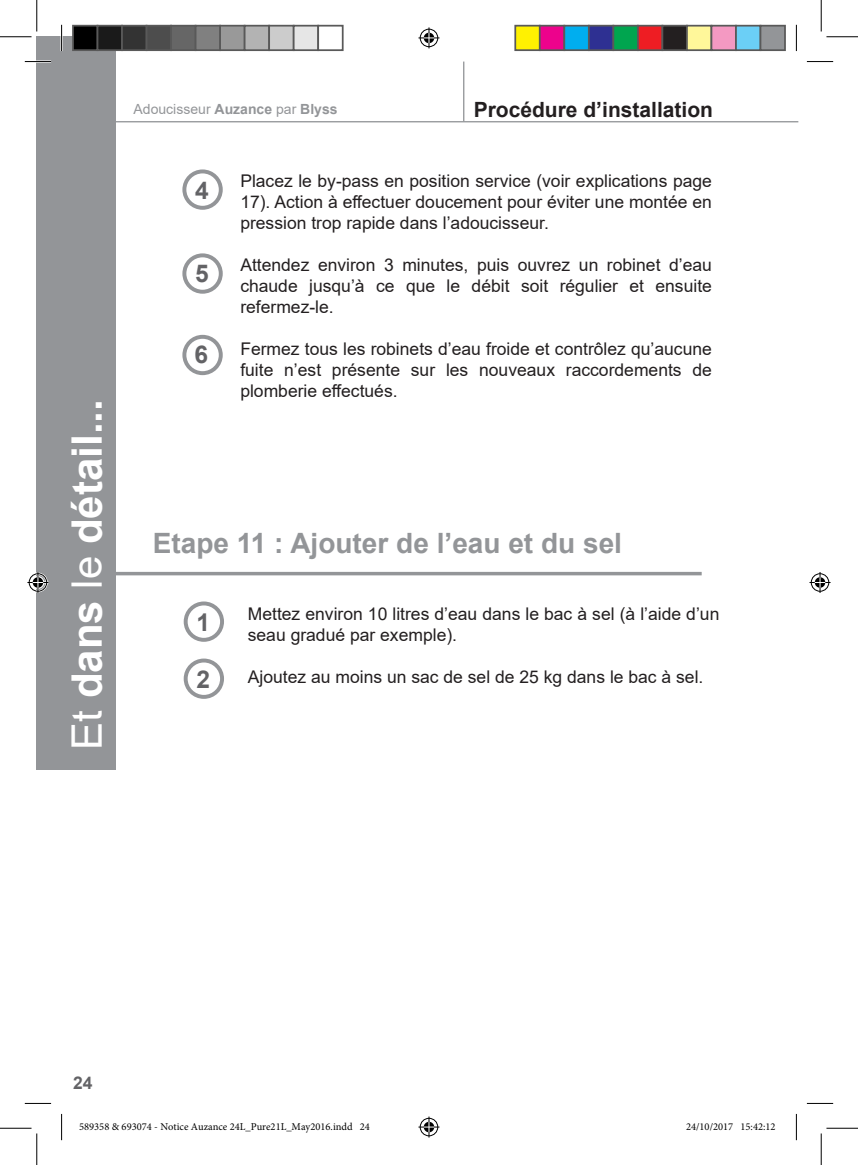
<style>
.page{position:relative;width:858px;height:1165px;background:#fff}
.page>*{position:absolute;margin:0;border:0;box-sizing:border-box;transform-origin:0 0}
.t1{font:700 42px "Arial";color:#fff}
.t2{font:700 28px "Arial";color:#939598}
.t3{font:700 24.5px "Arial";color:#636366}
.t4{font:700 21px "Arial";color:#231f20}
.t5{font:17.5px/21px "Arial";color:#231f20;text-align:justify}
.t6{font:700 17.5px "Arial";color:#636366}
.t7{font:14px "Arial";color:#939598}
.t8{font:10.5px "Minion Pro";color:#000}
.s1{font-weight:400}
.s2{font-weight:700}
</style>
<div class="page">
<hr style="left:62px;top:572px;width:639px;height:3px;background:#939598">
<hr style="left:59px;top:121px;width:739px;height:1px;background:#939598">
<hr style="left:463px;top:62px;width:1px;height:59px;background:#939598">
<div style="left:37px;top:37px;width:79px;height:733px;background:#939598"></div>
<svg style="left:182px;top:253px;width:41px;height:41px"></svg>
<svg style="left:182px;top:335px;width:41px;height:40px"></svg>
<svg style="left:182px;top:169px;width:41px;height:41px"></svg>
<svg style="left:184px;top:601px;width:40px;height:41px"></svg>
<svg style="left:184px;top:658px;width:40px;height:41px"></svg>
<hr style="left:25px;top:60px;width:26px;height:3px;background:#fff">
<hr style="left:60px;top:25px;width:3px;height:26px;background:#fff">
<svg style="left:25px;top:61px;width:26px;height:1px"></svg>
<svg style="left:806px;top:61px;width:26px;height:1px"></svg>
<svg style="left:25px;top:1103px;width:26px;height:1px"></svg>
<svg style="left:806px;top:1103px;width:26px;height:1px"></svg>
<svg style="left:61px;top:25px;width:1px;height:26px"></svg>
<svg style="left:61px;top:1114px;width:1px;height:26px"></svg>
<svg style="left:795px;top:25px;width:1px;height:26px"></svg>
<svg style="left:795px;top:1114px;width:1px;height:26px"></svg>
<hr style="left:0;top:36px;width:32px;height:1px;background:#000">
<hr style="left:826px;top:36px;width:31px;height:1px;background:#000">
<hr style="left:0;top:1128px;width:32px;height:1px;background:#000">
<hr style="left:826px;top:1128px;width:31px;height:1px;background:#000">
<hr style="left:36px;top:0;width:1px;height:32px;background:#000">
<hr style="left:36px;top:1133px;width:1px;height:32px;background:#000">
<hr style="left:820px;top:0;width:1px;height:32px;background:#000">
<hr style="left:820px;top:1133px;width:1px;height:32px;background:#000">
<svg style="left:418px;top:27px;width:21px;height:21px"></svg>
<svg style="left:418px;top:1116px;width:21px;height:21px"></svg>
<svg style="left:27px;top:572px;width:21px;height:21px"></svg>
<svg style="left:809px;top:572px;width:21px;height:21px"></svg>
<div style="left:73px;top:26px;width:24px;height:24px;background:#000"></div>
<div style="left:72px;top:25px;width:26px;height:26px;border:2px solid #595959"></div>
<div style="left:97px;top:26px;width:25px;height:24px;background:#1a1a1a"></div>
<div style="left:97px;top:25px;width:26px;height:26px;border:2px solid #595959"></div>
<div style="left:122px;top:26px;width:24px;height:24px;background:#333"></div>
<div style="left:121px;top:25px;width:26px;height:26px;border:2px solid #595959"></div>
<div style="left:146px;top:26px;width:25px;height:24px;background:#4d4d4d"></div>
<div style="left:146px;top:25px;width:26px;height:26px;border:2px solid #595959"></div>
<div style="left:171px;top:26px;width:24px;height:24px;background:#666"></div>
<div style="left:170px;top:25px;width:26px;height:26px;border:2px solid #595959"></div>
<div style="left:195px;top:26px;width:25px;height:24px;background:#808080"></div>
<div style="left:195px;top:25px;width:26px;height:26px;border:2px solid #595959"></div>
<div style="left:220px;top:26px;width:24px;height:24px;background:#999"></div>
<div style="left:219px;top:25px;width:26px;height:26px;border:2px solid #595959"></div>
<div style="left:244px;top:26px;width:25px;height:24px;background:#b3b3b3"></div>
<div style="left:244px;top:25px;width:26px;height:26px;border:2px solid #595959"></div>
<div style="left:269px;top:26px;width:24px;height:24px;background:#ccc"></div>
<div style="left:268px;top:25px;width:26px;height:26px;border:2px solid #595959"></div>
<div style="left:293px;top:26px;width:25px;height:24px;background:#e6e6e6"></div>
<div style="left:293px;top:25px;width:26px;height:26px;border:2px solid #595959"></div>
<div style="left:317px;top:25px;width:26px;height:26px;border:2px solid #595959"></div>
<div style="left:515px;top:26px;width:24px;height:24px;background:#fff101"></div>
<div style="left:514px;top:25px;width:26px;height:26px;border:2px solid #595959"></div>
<div style="left:539px;top:26px;width:25px;height:24px;background:#ed028c"></div>
<div style="left:538px;top:25px;width:27px;height:26px;border:2px solid #595959"></div>
<div style="left:564px;top:26px;width:24px;height:24px;background:#00aeef"></div>
<div style="left:563px;top:25px;width:26px;height:26px;border:2px solid #595959"></div>
<div style="left:588px;top:26px;width:25px;height:24px;background:#2e3092"></div>
<div style="left:587px;top:25px;width:27px;height:26px;border:2px solid #595959"></div>
<div style="left:613px;top:26px;width:24px;height:24px;background:#00a54f"></div>
<div style="left:612px;top:25px;width:26px;height:26px;border:2px solid #595959"></div>
<div style="left:637px;top:26px;width:25px;height:24px;background:#ee1d23"></div>
<div style="left:636px;top:25px;width:27px;height:26px;border:2px solid #595959"></div>
<div style="left:662px;top:26px;width:24px;height:24px;background:#231f20"></div>
<div style="left:661px;top:25px;width:26px;height:26px;border:2px solid #595959"></div>
<div style="left:686px;top:26px;width:25px;height:24px;background:#fff79a"></div>
<div style="left:685px;top:25px;width:27px;height:26px;border:2px solid #595959"></div>
<div style="left:711px;top:26px;width:24px;height:24px;background:#f499c2"></div>
<div style="left:710px;top:25px;width:26px;height:26px;border:2px solid #595959"></div>
<div style="left:735px;top:26px;width:25px;height:24px;background:#6bcff6"></div>
<div style="left:734px;top:25px;width:27px;height:26px;border:2px solid #595959"></div>
<div style="left:760px;top:26px;width:24px;height:24px;background:#939598"></div>
<div style="left:759px;top:25px;width:26px;height:26px;border:2px solid #595959"></div>
<h1 class="t1" style="left:57px;top:750px;width:352px;rotate:-90deg"><span class="s1">Et</span> dans <span class="s1">le</span> détail...</h1>
<p class="t7" style="left:133px;top:99px;width:205px">Adoucisseur <span class="s2">Auzance</span> par <span class="s2">Blyss</span></p>
<p class="t4" style="left:473px;top:94px;width:241px">Procédure d’installation</p>
<h3 class="t3" style="left:195px;top:173px;width:15px">4</h3>
<h3 class="t3" style="left:195px;top:257px;width:15px">5</h3>
<h3 class="t3" style="left:194px;top:337px;width:15px">6</h3>
<p class="t5" style="left:240px;top:170px;width:473px">Placez le by-pass en position service (voir explications page 17). Action à effectuer doucement pour éviter une montée en pression trop rapide dans l’adoucisseur.</p>
<p class="t5" style="left:240px;top:254px;width:473px">Attendez environ 3 minutes, puis ouvrez un robinet d’eau chaude jusqu’à ce que le débit soit régulier et ensuite refermez-le.</p>
<p class="t5" style="left:240px;top:338px;width:473px">Fermez tous les robinets d’eau froide et contrôlez qu’aucune fuite n’est présente sur les nouveaux raccordements de plomberie effectués.</p>
<h2 class="t2" style="left:153px;top:524px;width:470px">Etape 11 : Ajouter de l’eau et du sel</h2>
<h3 class="t3" style="left:196px;top:605px;width:15px">1</h3>
<p class="t5" style="left:248px;top:603px;width:473px">Mettez environ 10 litres d’eau dans le bac à sel (à l’aide d’un seau gradué par exemple).</p>
<h3 class="t3" style="left:196px;top:662px;width:15px">2</h3>
<p class="t5" style="left:248px;top:666px;width:457px">Ajoutez au moins un sac de sel de 25 kg dans le bac à sel.</p>
<p class="t6" style="left:73px;top:1070px;width:21px">24</p>
<p class="t8" style="left:79px;top:1119px;width:292px">589358 &amp; 693074 - Notice Auzance 24L_Pure21L_May2016.indd 24</p>
<p class="t8" style="left:685px;top:1119px;width:91px">24/10/2017 15:42:12</p>
</div>
